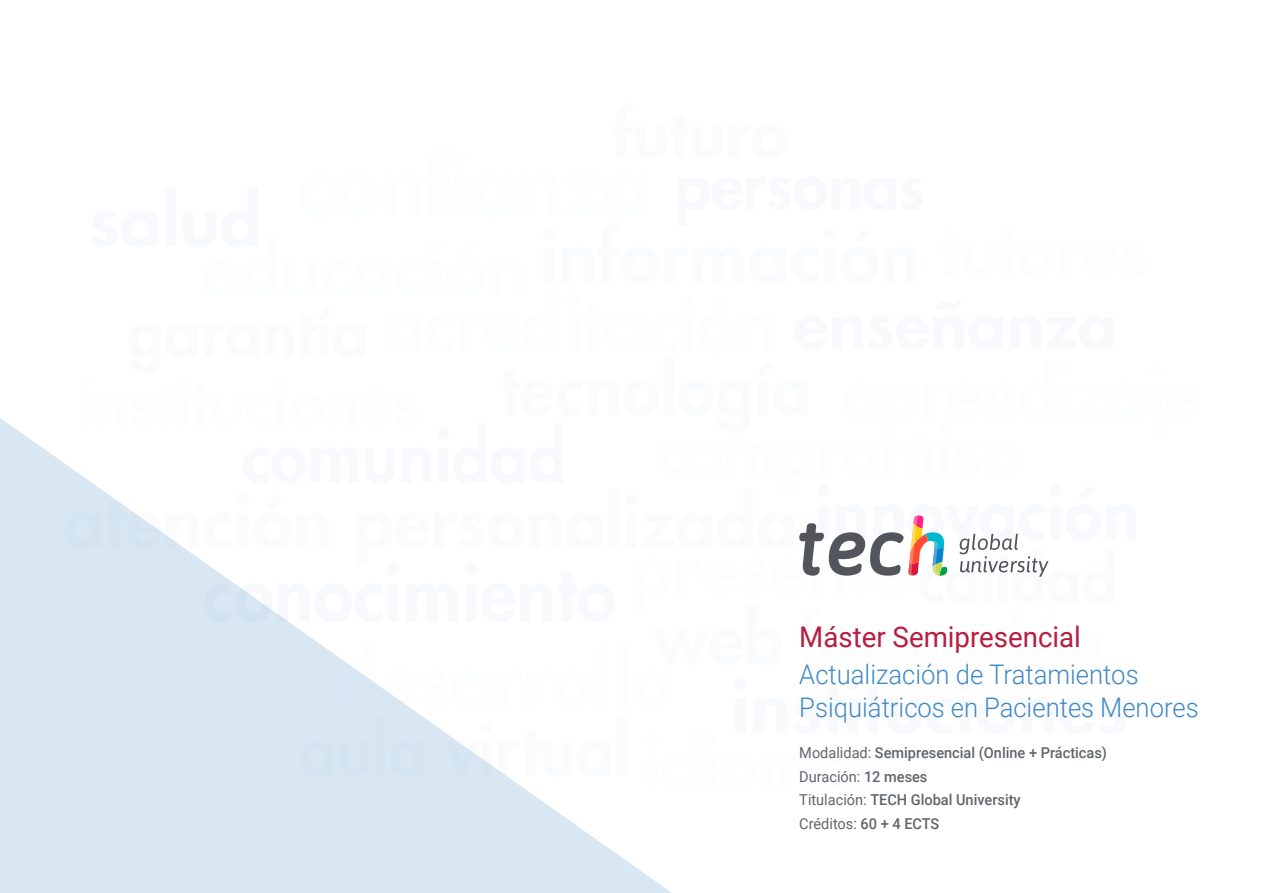
<style>
.page{position:relative;width:1263px;height:893px;background:#fff}
.page>*{position:absolute;margin:0;border:0;box-sizing:border-box;transform-origin:0 0}
.t1{font:28.5px "Roboto";color:#b61f3f}
.t2{font:300 27px/33px "Roboto";color:#4089c5;scale:.95 1}
.t3{font:500 15px/23.7px "Roboto";color:#61646a}
.s1{font-weight:400}
</style>
<div class="page">
<svg style="left:0;top:418px;width:672px;height:475px;background:#dce9f4"></svg>
<svg style="left:64px;top:418px;width:985px;height:372px"></svg>
<h1 class="t1" style="left:799px;top:617px;width:283px">Máster Semipresencial</h1>
<h2 class="t2" style="left:799px;top:657px;width:422px">Actualización de Tratamientos<br>Psiquiátricos en Pacientes Menores</h2>
<p class="t3" style="left:799px;top:740px;width:309px"><span class="s1">Modalidad:</span> Semipresencial (Online + Prácticas)<br><span class="s1">Duración:</span> 12 meses<br><span class="s1">Titulación:</span> TECH Global University<br><span class="s1">Créditos:</span> 60 + 4 ECTS</p>
</div>
